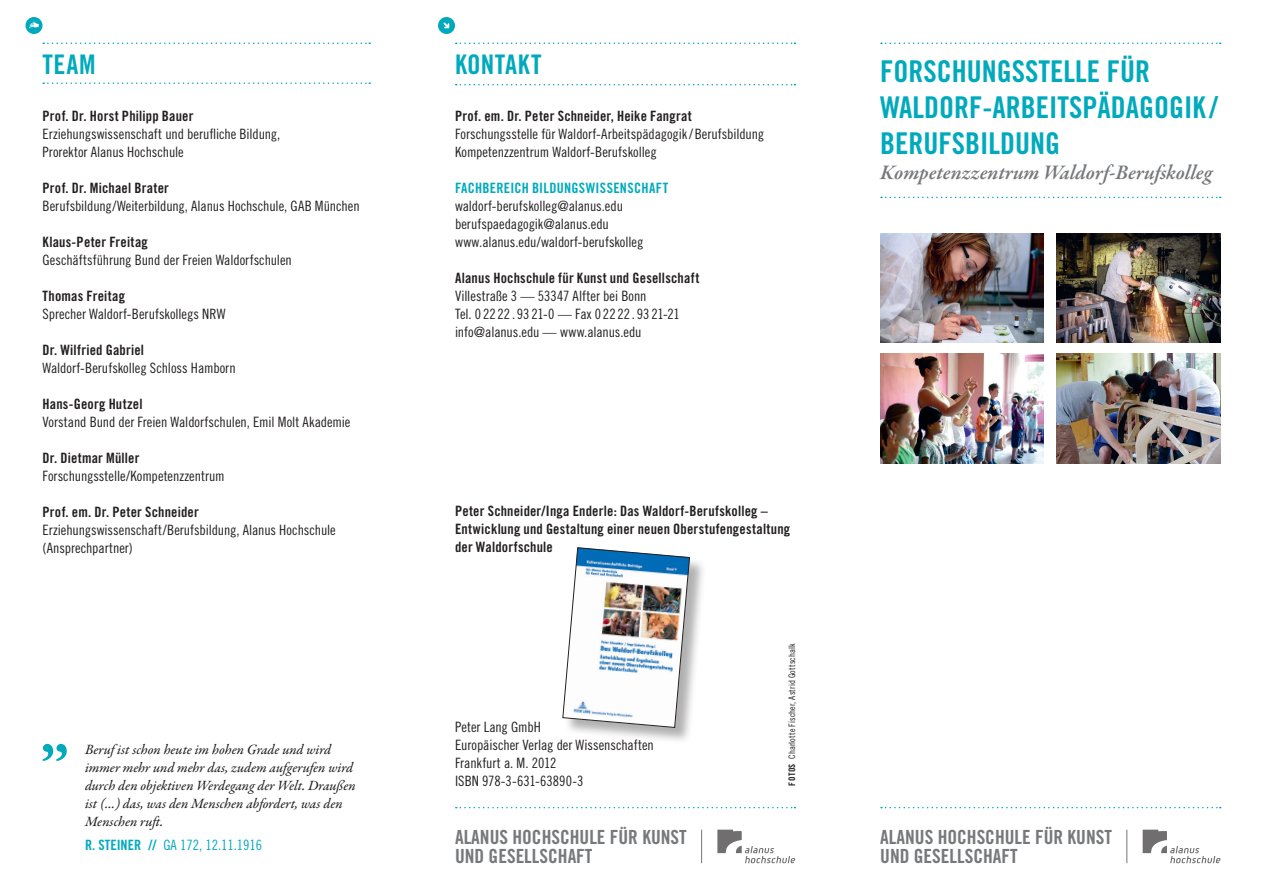
<style>
.page{position:relative;width:1263px;height:893px;background:#fff}
.page>*{position:absolute;margin:0;border:0;box-sizing:border-box;transform-origin:0 0}
.t1{font:30px/36px "Trade Gothic LT Std Bd Cn 20";color:#00aabc}
.t2{font:27px "Trade Gothic LT Std Bd Cn 20";letter-spacing:.02em;color:#00aabc}
.t3{font:italic 600 21px "Garamond Premr Pro";color:#76787b}
.t4{font:19.5px "Trade Gothic LT Std Bd Cn 20";color:#76787b}
.t5{font:14.25px/18px "Trade Gothic LT Std Cn 18";color:#231f20}
.t6{font:14.25px/18px "Trade Gothic LT Std Bd Cn 20";letter-spacing:.015em;color:#231f20}
.t7{font:14.25px/18px "Garamond Premr Pro Med It";color:#231f20}
.t8{font:14.25px "Trade Gothic LT Std Bd Cn 20";letter-spacing:.02em;color:#00aabc}
.t9{font:14.25px "Trade Gothic LT Std Cn 18";color:#00aabc}
.t10{font:9px "Trade Gothic LT Std Cn 18";letter-spacing:.015em;color:#231f20}
.s1{font-family:"Trade Gothic LT Std Bd Cn 20"}
</style>
<div class="page">
<svg style="left:881px;top:43px;width:340px;height:1px"></svg>
<svg style="left:43px;top:43px;width:327px;height:1px"></svg>
<svg style="left:43px;top:82px;width:327px;height:2px"></svg>
<div style="left:26px;top:17px;width:17px;height:17px;background:#00aabc;border-radius:50%"></div>
<svg style="left:29px;top:21px;width:10px;height:7px"></svg>
<svg style="left:456px;top:43px;width:339px;height:1px"></svg>
<svg style="left:456px;top:84px;width:339px;height:1px"></svg>
<div style="left:438px;top:17px;width:17px;height:17px;background:#00aabc;border-radius:50%"></div>
<svg style="left:443px;top:22px;width:6px;height:6px"></svg>
<svg style="left:881px;top:807px;width:340px;height:1px"></svg>
<svg style="left:456px;top:807px;width:339px;height:1px"></svg>
<svg style="left:1143px;top:830px;width:77px;height:33px"></svg>
<hr style="left:1126px;top:830px;width:1px;height:33px;background:#76787b">
<svg style="left:717px;top:830px;width:78px;height:33px"></svg>
<hr style="left:701px;top:830px;width:1px;height:33px;background:#76787b">
<svg style="left:43px;top:744px;width:24px;height:17px"></svg>
<svg style="left:881px;top:197px;width:340px;height:1px"></svg>
<div style="left:564px;top:549px;width:142px;height:195px;background:#231f20;opacity:.35"></div>
<img style="left:562px;top:547px;width:128px;height:181px">
<img style="left:880px;top:233px;width:164px;height:110px">
<img style="left:880px;top:354px;width:164px;height:109px">
<img style="left:1057px;top:233px;width:163px;height:110px">
<img style="left:1057px;top:354px;width:163px;height:109px">
<p class="t2" style="left:43px;top:48px;width:55px">TEAM</p>
<p class="t2" style="left:455px;top:48px;width:88px">KONTAKT</p>
<p class="t5" style="left:43px;top:107px;width:239px"><span class="s1">Prof. Dr. Horst Philipp Bauer<br></span>Erziehungswissenschaft und berufliche Bildung,<br>Prorektor Alanus Hochschule</p>
<p class="t5" style="left:43px;top:179px;width:319px"><span class="s1">Prof. Dr. Michael Brater<br></span>Berufsbildung/Weiterbildung, Alanus Hochschule, GAB München</p>
<p class="t5" style="left:43px;top:233px;width:251px"><span class="s1">Klaus-Peter Freitag<br></span>Geschäftsführung Bund der Freien Waldorfschulen</p>
<p class="t5" style="left:43px;top:287px;width:184px"><span class="s1">Thomas Freitag<br></span>Sprecher Waldorf-Berufskollegs NRW</p>
<p class="t5" style="left:43px;top:341px;width:195px"><span class="s1">Dr. Wilfried Gabriel<br></span>Waldorf-Berufskolleg Schloss Hamborn</p>
<p class="t5" style="left:43px;top:395px;width:309px"><span class="s1">Hans-Georg Hutzel<br></span>Vorstand Bund der Freien Waldorfschulen, Emil Molt Akademie</p>
<p class="t5" style="left:43px;top:449px;width:184px"><span class="s1">Dr. Dietmar Müller<br></span>Forschungsstelle/Kompetenzzentrum</p>
<p class="t5" style="left:43px;top:503px;width:295px"><span class="s1">Prof. em. Dr. Peter Schneider<br></span>Erziehungswissenschaft/Berufsbildung, Alanus Hochschule (Ansprechpartner)</p>
<p class="t7" style="left:85px;top:741px;width:272px">Beruf ist schon heute im hohen Grade und wird immer mehr und mehr das, zudem aufgerufen wird durch den objektiven Werdegang der Welt. Draußen ist (…) das, was den Menschen abfordert, was den Menschen ruft.</p>
<p class="t9" style="left:85px;top:837px;width:179px"><span class="s1">R. STEINER //</span> GA 172, 12.11.1916</p>
<p class="t6" style="left:455px;top:107px;width:238px">Prof. em. Dr. Peter Schneider, Heike Fangrat</p>
<p class="t5" style="left:455px;top:125px;width:311px">Forschungsstelle für Waldorf-Arbeitspädagogik/ Berufsbildung<br>Kompetenzzentrum Waldorf-Berufskolleg</p>
<p class="t8" style="left:455px;top:179px;width:215px">FACHBEREICH BILDUNGSWISSENSCHAFT</p>
<p class="t5" style="left:455px;top:197px;width:169px">waldorf-berufskolleg@alanus.edu</p>
<p class="t5" style="left:455px;top:215px;width:155px">berufspaedagogik@alanus.edu</p>
<p class="t5" style="left:455px;top:233px;width:190px">www.alanus.edu/waldorf-berufskolleg</p>
<p class="t6" style="left:455px;top:269px;width:246px">Alanus Hochschule für Kunst und Gesellschaft</p>
<p class="t5" style="left:455px;top:287px;width:193px">Villestraße 3 — 53347 Alfter bei Bonn</p>
<p class="t5" style="left:455px;top:305px;width:226px">Tel. 0 22 22 . 93 21-0 — Fax 0 22 22 . 93 21-21</p>
<p class="t5" style="left:455px;top:323px;width:188px">info@alanus.edu — www.alanus.edu</p>
<p class="t6" style="left:455px;top:501px;width:337px">Peter Schneider/Inga Enderle: Das Waldorf-Berufskolleg –<br>Entwicklung und Gestaltung einer neuen Oberstufengestaltung der Waldorfschule</p>
<p class="t5" style="left:455px;top:717px;width:87px">Peter Lang GmbH</p>
<p class="t5" style="left:455px;top:735px;width:200px">Europäischer Verlag der Wissenschaften</p>
<p class="t5" style="left:455px;top:753px;width:103px">Frankfurt a. M. 2012</p>
<p class="t5" style="left:455px;top:771px;width:130px">ISBN 978-3-631-63890-3</p>
<p class="t4" style="left:455px;top:825px;width:233px">ALANUS HOCHSCHULE FÜR KUNST</p>
<p class="t4" style="left:455px;top:844px;width:139px">UND GESELLSCHAFT</p>
<p class="t10" style="left:787px;top:786px;width:143px;rotate:-90deg"><span class="s1">FOTOS</span> Charlotte Fischer, Astrid Gottschalk</p>
<p class="t1" style="left:880px;top:53px;width:339px">FORSCHUNGSSTELLE FÜR<br>WALDORF-ARBEITSPÄDAGOGIK /<br>BERUFSBILDUNG</p>
<p class="t3" style="left:880px;top:159px;width:334px">Kompetenzzentrum Waldorf-Berufskolleg</p>
<p class="t4" style="left:880px;top:825px;width:233px">ALANUS HOCHSCHULE FÜR KUNST</p>
<p class="t4" style="left:880px;top:844px;width:139px">UND GESELLSCHAFT</p>
</div>
